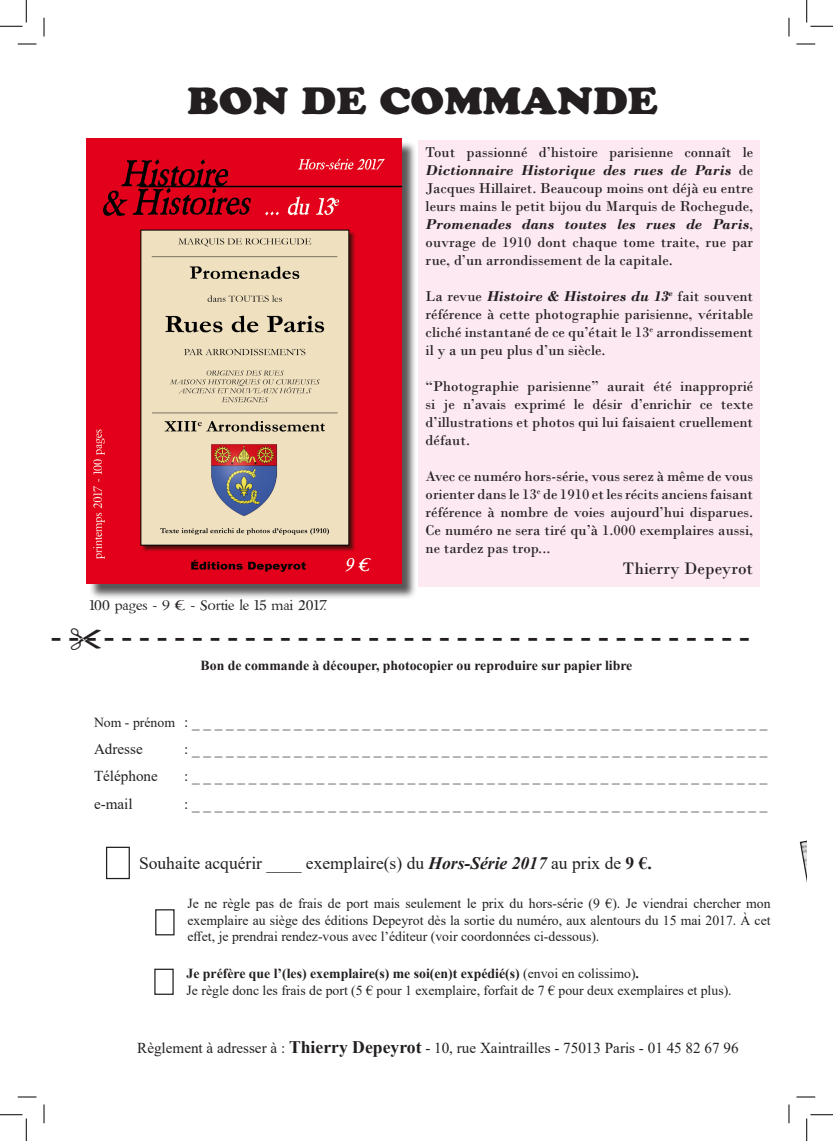
<style>
.page{position:relative;width:833px;height:1141px;background:#fff}
.page>*{position:absolute;margin:0;border:0;box-sizing:border-box;transform-origin:0 0}
.Style_de_paragraphe{font:37.5px "Cooper Black Std";color:#231f20;scale:1.1 1}
.t1{font:700 30.25px "Times New Roman";color:#231f20}
.t2{font:17.5px "Times New Roman";color:#231f20}
.t3{font:17.5px "Bodoni";color:#231f20}
.t4{font:15.12px "Times New Roman";color:#231f20}
.t5{font:15px/18px "Bodoni";color:#231f20;text-align:justify}
.Style_de_paragraphe-2{font:15px "Berylium";color:#231f20;scale:1.1 1}
.t6{font:13.75px/16.5px "Times New Roman";color:#231f20;text-align:justify}
.t7{font:700 13.75px "Times New Roman";color:#231f20}
.s1{font-weight:700;font-style:italic}
.s2{color:#fff}
.s3{font-size:13.75px}
.s4{font-weight:700}
.s5{font-weight:400}
.s6{font-weight:700;font-size:17.62px}
</style>
<div class="page">
<svg style="left:799px;top:840px;width:7px;height:37px"></svg>
<div style="left:106px;top:846px;width:24px;height:33px;border:1px solid #231f20"></div>
<div style="left:155px;top:909px;width:19px;height:26px;border:1px solid #231f20"></div>
<div style="left:418px;top:140px;width:341px;height:446px;background:#fce9f1"></div>
<div style="left:88px;top:141px;width:333px;height:463px;background:#231f20;opacity:.75"></div>
<img style="left:86px;top:139px;width:315px;height:444px">
<svg style="left:18px;top:43px;width:18px;height:2px"></svg>
<svg style="left:796px;top:43px;width:18px;height:2px"></svg>
<svg style="left:18px;top:1096px;width:18px;height:1px"></svg>
<svg style="left:796px;top:1096px;width:18px;height:1px"></svg>
<svg style="left:43px;top:18px;width:2px;height:18px"></svg>
<svg style="left:43px;top:1104px;width:2px;height:19px"></svg>
<svg style="left:788px;top:18px;width:1px;height:18px"></svg>
<svg style="left:788px;top:1104px;width:1px;height:19px"></svg>
<svg style="left:0;top:0;width:27px;height:27px"></svg>
<svg style="left:0;top:1114px;width:27px;height:26px"></svg>
<svg style="left:806px;top:0;width:26px;height:27px"></svg>
<svg style="left:806px;top:1114px;width:26px;height:26px"></svg>
<p class="Style_de_paragraphe" style="left:187px;top:78px;width:429px">BON DE COMMANDE</p>
<p class="Style_de_paragraphe-2" style="left:89px;top:596px;width:217px">100 pages - 9 € - Sortie le 15 mai 2017.</p>
<p class="t5" style="left:425px;top:143px;width:329px">Tout passionné d’histoire parisienne connaît le <span class="s1">Dictionnaire Historique des rues de Paris</span> de Jacques Hillairet. Beaucoup moins ont déjà eu entre leurs mains le petit bijou du Marquis de Rochegude, <span class="s1">Promenades dans toutes les rues de Paris</span>, ouvrage de 1910 dont chaque tome traite, rue par rue, d’un arrondissement de la capitale.</p>
<p class="t5" style="left:425px;top:287px;width:329px">La revue <span class="s1">Histoire &amp; Histoires du 13</span><sup>e</sup> fait souvent référence à cette photographie parisienne, véritable cliché instantané de ce qu’était le 13<sup>e</sup> arrondissement il y a un peu plus d’un siècle.</p>
<p class="t5" style="left:425px;top:377px;width:329px">“Photographie parisienne” aurait été inapproprié si je n’avais exprimé le désir d’enrichir ce texte d’illustrations et photos qui lui faisaient cruellement défaut.</p>
<p class="t5" style="left:425px;top:467px;width:329px">Avec ce numéro hors-série, vous serez à même de vous orienter dans le 13<sup>e</sup> de 1910 et les récits anciens faisant référence à nombre de voies aujourd’hui disparues.<br>Ce numéro ne sera tiré qu’à 1.000 exemplaires aussi, ne tardez pas trop...</p>
<p class="t3" style="left:622px;top:558px;width:132px">Thierry Depeyrot</p>
<p class="t1" style="left:51px;top:613px;width:717px">- - - - - - - - - - - - - - - - - - - - - - - - - - - - - - - - - - - - - - - - <span class="s2">-</span></p>
<p class="t7" style="left:200px;top:655px;width:433px">Bon de commande à découper, photocopier ou reproduire sur papier libre</p>
<p class="t4" style="left:94px;top:711px;width:674px"><span class="s3">Nom - prénom</span> : _ _ _ _ _ _ _ _ _ _ _ _ _ _ _ _ _ _ _ _ _ _ _ _ _ _ _ _ _ _ _ _ _ _ _ _ _ _ _ _ _ _ _ _ _ _ _ _ _ _ _</p>
<p class="t4" style="left:94px;top:738px;width:50px">Adresse</p>
<p class="t4" style="left:184px;top:738px;width:584px">: _ _ _ _ _ _ _ _ _ _ _ _ _ _ _ _ _ _ _ _ _ _ _ _ _ _ _ _ _ _ _ _ _ _ _ _ _ _ _ _ _ _ _ _ _ _ _ _ _ _ _</p>
<p class="t4" style="left:94px;top:765px;width:65px">Téléphone</p>
<p class="t4" style="left:184px;top:765px;width:584px">: _ _ _ _ _ _ _ _ _ _ _ _ _ _ _ _ _ _ _ _ _ _ _ _ _ _ _ _ _ _ _ _ _ _ _ _ _ _ _ _ _ _ _ _ _ _ _ _ _ _ _</p>
<p class="t4" style="left:94px;top:792px;width:40px">e-mail</p>
<p class="t4" style="left:184px;top:792px;width:584px">: _ _ _ _ _ _ _ _ _ _ _ _ _ _ _ _ _ _ _ _ _ _ _ _ _ _ _ _ _ _ _ _ _ _ _ _ _ _ _ _ _ _ _ _ _ _ _ _ _ _ _</p>
<p class="t2" style="left:139px;top:850px;width:514px">Souhaite acquérir ____ exemplaire(s) du <span class="s1">Hors-Série 2017</span> au prix de <span class="s4">9 €.</span></p>
<p class="t6" style="left:187px;top:894px;width:584px">Je ne règle pas de frais de port mais seulement le prix du hors-série (9 €). Je viendrai chercher mon exemplaire au siège des éditions Depeyrot dès la sortie du numéro, aux alentours du 15 mai 2017. À cet effet, je prendrai rendez-vous avec l’éditeur (voir coordonnées ci-dessous).</p>
<p class="t7" style="left:186px;top:963px;width:453px">Je préfère que l’(les) exemplaire(s) me soi(en)t expédié(s) <span class="s5">(envoi en colissimo)</span>.</p>
<p class="t6" style="left:186px;top:981px;width:546px">Je règle donc les frais de port (5 € pour 1 exemplaire, forfait de 7 € pour deux exemplaires et plus).</p>
<p class="t4" style="left:137px;top:1037px;width:602px">Règlement à adresser à : <span class="s6">Thierry Depeyrot</span> - 10, rue Xaintrailles - 75013 Paris - 01 45 82 67 96</p>
</div>
